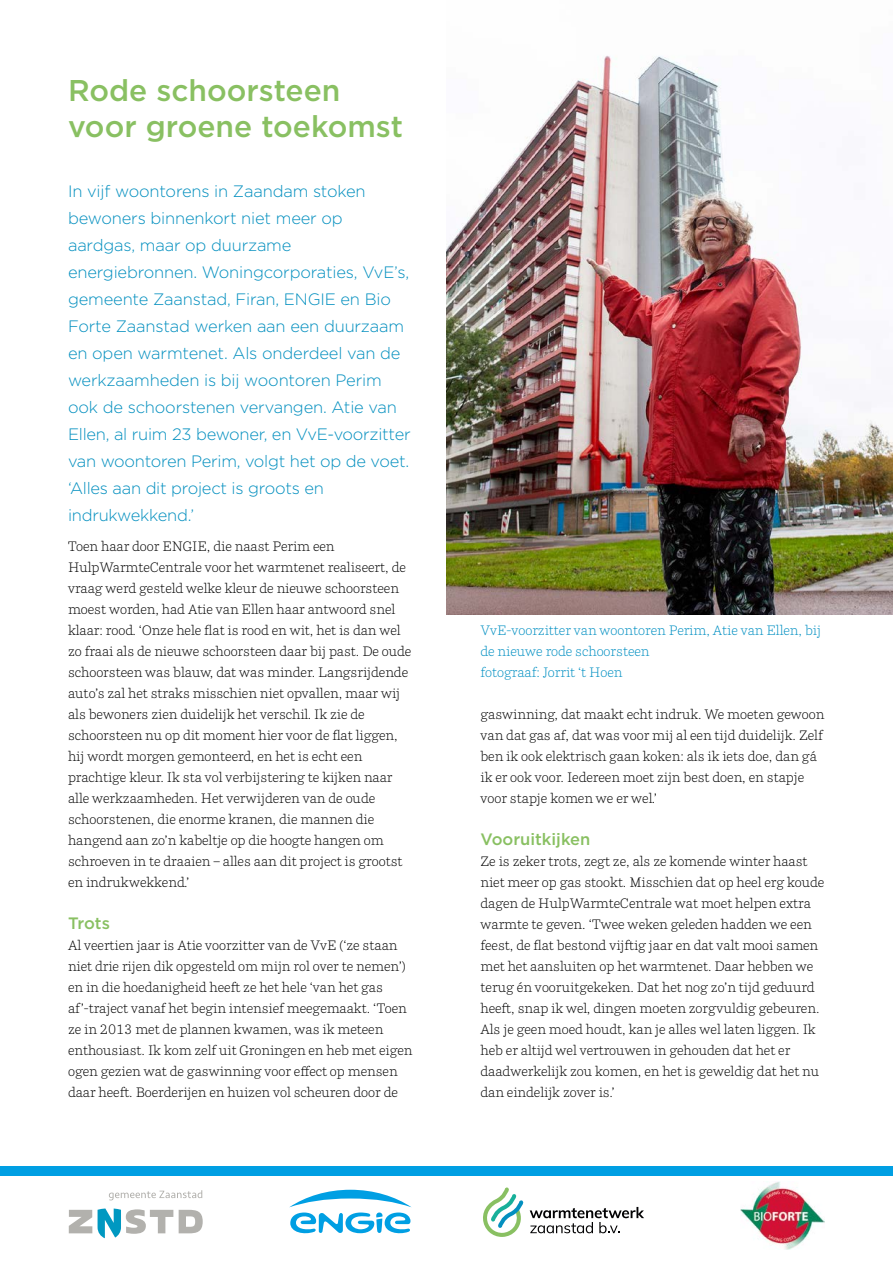
<style>
.page{position:relative;width:893px;height:1263px;background:#fff}
.page>*{position:absolute;margin:0;border:0;box-sizing:border-box;transform-origin:0 0}
.t1{font:500 30px/36px "Gotham";color:#89c062}
.t2{font:300 16.5px/27px "Gotham";letter-spacing:-.01em;color:#038fbf}
.t3{font:500 16.5px "Gotham";color:#89c062}
.t4{font:300 13.5px/21px "Parry Pro";color:#000}
.t5{font:300 13.5px/21px "Parry Pro";color:#008fc2}
</style>
<div class="page">
<svg style="left:179px;top:1210px;width:24px;height:23px"></svg>
<svg style="left:69px;top:1210px;width:23px;height:23px"></svg>
<svg style="left:98px;top:1208px;width:75px;height:30px"></svg>
<svg style="left:109px;top:1190px;width:93px;height:10px"></svg>
<svg style="left:289px;top:1190px;width:123px;height:44px"></svg>
<svg style="left:530px;top:1207px;width:114px;height:26px"></svg>
<svg style="left:483px;top:1187px;width:40px;height:50px"></svg>
<img style="left:740px;top:1182px;width:84px;height:68px">
<div style="left:0;top:1166px;width:893px;height:9px;background:#009fe3"></div>
<img style="left:446px;top:55px;width:447px;height:559px">
<h1 class="t1" style="left:68px;top:73px;width:336px">Rode schoorsteen voor groene toekomst</h1>
<p class="t2" style="left:68px;top:177px;width:344px">In vijf woontorens in Zaandam stoken bewoners binnenkort niet meer op aardgas, maar op duurzame energiebronnen. Woningcorporaties, VvE’s, gemeente Zaanstad, Firan, ENGIE en Bio Forte Zaanstad werken aan een duurzaam en open warmtenet. Als onderdeel van de werkzaamheden is bij woontoren Perim ook de schoorstenen vervangen. Atie van Ellen, al ruim 23 bewoner, en VvE-voorzitter van woontoren Perim, volgt het op de voet. ‘Alles aan dit project is groots en indrukwekkend.’</p>
<p class="t4" style="left:68px;top:536px;width:345px">Toen haar door ENGIE, die naast Perim een HulpWarmteCentrale voor het warmtenet realiseert, de vraag werd gesteld welke kleur de nieuwe schoorsteen moest worden, had Atie van Ellen haar antwoord snel klaar: rood. ‘Onze hele flat is rood en wit, het is dan wel zo fraai als de nieuwe schoorsteen daar bij past. De oude schoorsteen was blauw, dat was minder. Langsrijdende auto’s zal het straks misschien niet opvallen, maar wij als bewoners zien duidelijk het verschil. Ik zie de schoorsteen nu op dit moment hier voor de flat liggen, hij wordt morgen gemonteerd, en het is echt een prachtige kleur. Ik sta vol verbijstering te kijken naar alle werkzaamheden. Het verwijderen van de oude schoorstenen, die enorme kranen, die mannen die hangend aan zo’n kabeltje op die hoogte hangen om schroeven in te draaien – alles aan dit project is grootst en indrukwekkend.’</p>
<p class="t3" style="left:68px;top:913px;width:43px">Trots</p>
<p class="t4" style="left:68px;top:935px;width:346px">Al veertien jaar is Atie voorzitter van de VvE (‘ze staan niet drie rijen dik opgesteld om mijn rol over te nemen’) en in die hoedanigheid heeft ze het hele ‘van het gas af’-traject vanaf het begin intensief meegemaakt. ‘Toen ze in 2013 met de plannen kwamen, was ik meteen enthousiast. Ik kom zelf uit Groningen en heb met eigen ogen gezien wat de gaswinning voor effect op mensen daar heeft. Boerderijen en huizen vol scheuren door de</p>
<p class="t5" style="left:480px;top:619px;width:342px">VvE-voorzitter van woontoren Perim, Atie van Ellen, bij de nieuwe rode schoorsteen<br>fotograaf: Jorrit ‘t Hoen</p>
<p class="t4" style="left:480px;top:704px;width:345px">gaswinning, dat maakt echt indruk. We moeten gewoon van dat gas af, dat was voor mij al een tijd duidelijk. Zelf ben ik ook elektrisch gaan koken: als ik iets doe, dan gá ik er ook voor. Iedereen moet zijn best doen, en stapje voor stapje komen we er wel.’</p>
<p class="t3" style="left:480px;top:829px;width:111px">Vooruitkijken</p>
<p class="t4" style="left:480px;top:851px;width:345px">Ze is zeker trots, zegt ze, als ze komende winter haast niet meer op gas stookt. Misschien dat op heel erg koude dagen de HulpWarmteCentrale wat moet helpen extra warmte te geven. ‘Twee weken geleden hadden we een feest, de flat bestond vijftig jaar en dat valt mooi samen met het aansluiten op het warmtenet. Daar hebben we terug én vooruitgekeken. Dat het nog zo’n tijd geduurd heeft, snap ik wel, dingen moeten zorgvuldig gebeuren.<br>Als je geen moed houdt, kan je alles wel laten liggen. Ik heb er altijd wel vertrouwen in gehouden dat het er daadwerkelijk zou komen, en het is geweldig dat het nu dan eindelijk zover is.’</p>
</div>
